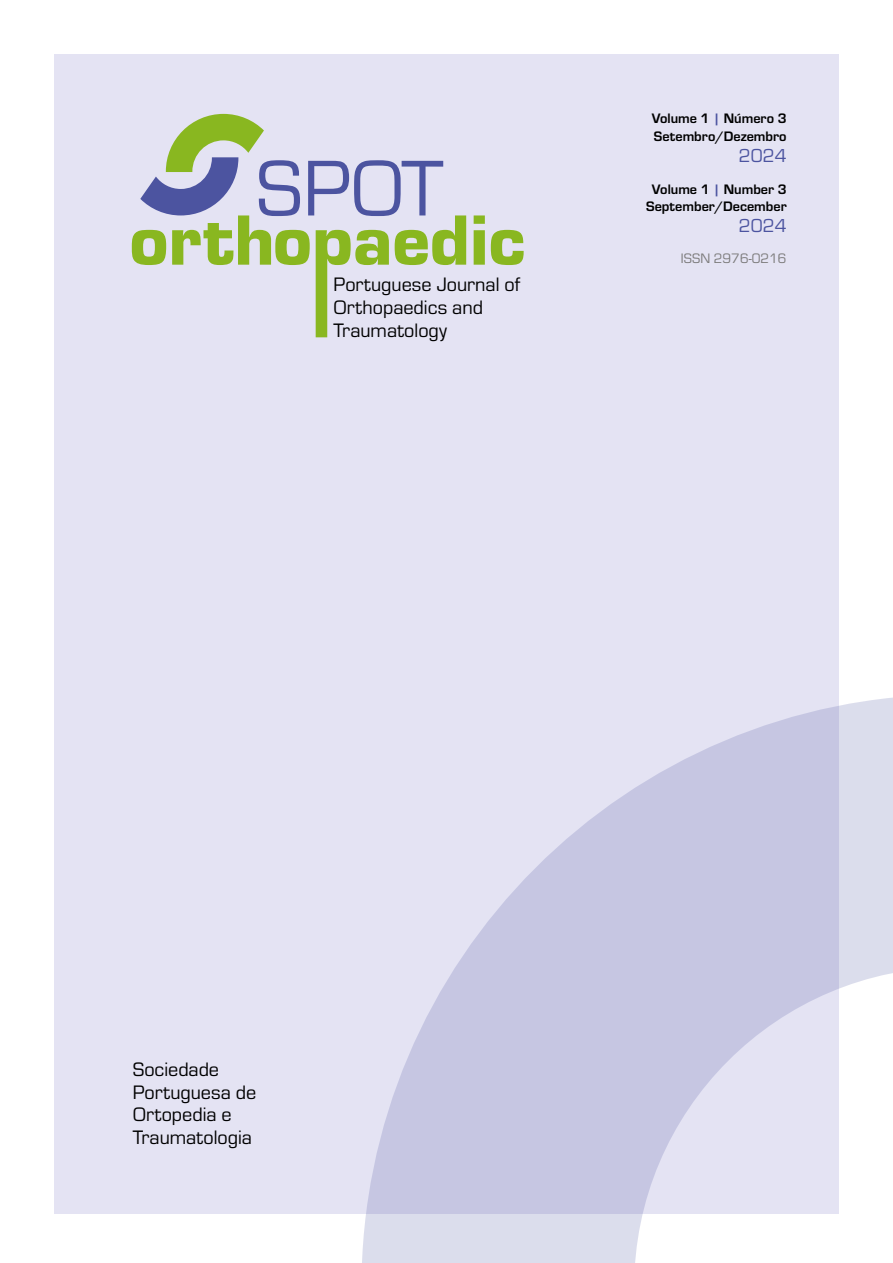
<style>
.page{position:relative;width:893px;height:1263px;background:#fff}
.page>*{position:absolute;margin:0;border:0;box-sizing:border-box;transform-origin:0 0}
.t1{font:81.9px "Eurostile";color:#4c54a0}
.t2{font:20.25px/22.5px "Eurostile";color:#000}
.t3{font:19.5px "Eurostile";color:#4c54a0}
.t4{font:700 14.25px/17.1px "Eurostile";color:#000}
.t5{font:14.25px "Eurostile";color:#7c7b7b}
.s1{color:#4c54a0}
</style>
<div class="page">
<div style="left:54px;top:54px;width:785px;height:1160px;background:#e4e3f3"></div>
<svg style="left:132px;top:215px;width:392px;height:122px"></svg>
<svg style="left:140px;top:114px;width:124px;height:101px"></svg>
<svg style="left:362px;top:697px;width:531px;height:566px"></svg>
<h1 class="t1" style="left:256px;top:133px;width:189px">SPOT</h1>
<p class="t2" style="left:333px;top:272px;width:188px;line-height:23.1px">Portuguese Journal of<br>Orthopaedics and<br>Traumatology</p>
<p class="t4" style="left:652px;top:109px;width:136px">Volume 1 <span class="s1">|</span> Número 3<br>Setembro/Dezembro</p>
<p class="t3" style="left:739px;top:142px;width:49px">2024</p>
<p class="t4" style="left:646px;top:180px;width:142px;text-align:center">Volume 1 <span class="s1">|</span> Number 3<br>September/December</p>
<p class="t3" style="left:739px;top:213px;width:49px">2024</p>
<p class="t5" style="left:681px;top:248px;width:107px">ISSN 2976‑0216</p>
<p class="t2" style="left:133px;top:1057px;width:125px">Sociedade<br>Portuguesa de<br>Ortopedia e<br>Traumatologia</p>
</div>
